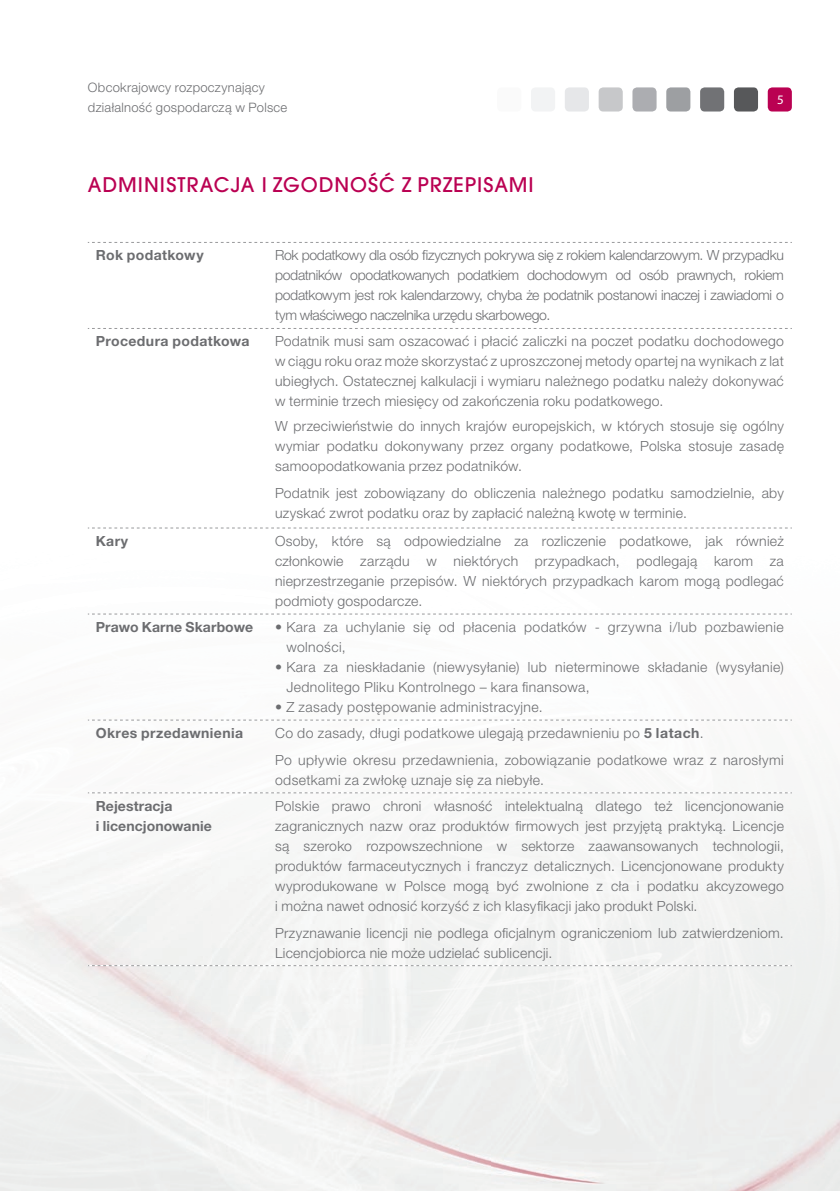
<style>
.page{position:relative;width:840px;height:1191px;background:#fff}
.page>*{position:absolute;margin:0;border:0;box-sizing:border-box;transform-origin:0 0}
.t1{font:20px "Avant Garde Gothic Md ITC";letter-spacing:.05em;color:#ba0152}
.t2{font:300 14px/20px "Helvetica Neue LT Pro";letter-spacing:.02em;color:#6c6d70;text-align:justify}
.t3{font:700 14px/20px "Helvetica Neue LT Pro";letter-spacing:.015em;color:#6c6d70}
.t4{font:300 13px/20px "Helvetica Neue LT Pro";letter-spacing:.02em;color:#6c6d70}
.t5{font:13px "Myriad Pro";color:#fff}
.s1{font-weight:700}
</style>
<div class="page">
<img style="left:0;top:527px;width:839px;height:664px">
<div style="left:767px;top:87px;width:24px;height:24px;background:#ba0152;border-radius:5px"></div>
<div style="left:733px;top:87px;width:24px;height:24px;background:#57585a;border-radius:5px"></div>
<div style="left:699px;top:87px;width:24px;height:24px;background:#717275;border-radius:5px"></div>
<div style="left:666px;top:87px;width:24px;height:24px;background:#9d9fa2;border-radius:5px"></div>
<div style="left:632px;top:87px;width:24px;height:24px;background:#acadb1;border-radius:5px"></div>
<div style="left:598px;top:87px;width:24px;height:24px;background:#c7c8ca;border-radius:5px"></div>
<div style="left:564px;top:87px;width:24px;height:24px;background:#e6e7e9;border-radius:5px"></div>
<div style="left:530px;top:87px;width:24px;height:24px;background:#f2f3f4;border-radius:5px"></div>
<div style="left:497px;top:87px;width:24px;height:24px;background:#fafafa;border-radius:5px"></div>
<svg style="left:88px;top:527px;width:703px;height:1px"></svg>
<svg style="left:88px;top:613px;width:703px;height:1px"></svg>
<svg style="left:88px;top:719px;width:703px;height:1px"></svg>
<svg style="left:88px;top:792px;width:703px;height:1px"></svg>
<svg style="left:88px;top:965px;width:703px;height:1px"></svg>
<svg style="left:88px;top:242px;width:703px;height:1px"></svg>
<svg style="left:88px;top:328px;width:703px;height:1px"></svg>
<p class="t4" style="left:88px;top:77px;width:201px">Obcokrajowcy rozpoczynający działalność gospodarczą w Polsce</p>
<h1 class="t1" style="left:88px;top:172px;width:447px">ADMINISTRACJA I ZGODNOŚĆ Z PRZEPISAMI</h1>
<p class="t5" style="left:776px;top:91px;width:8px">5</p>
<p class="t3" style="left:96px;top:245px;width:109px">Rok podatkowy</p>
<p class="t2" style="left:275px;top:245px;width:510px">Rok podatkowy dla osób fizycznych pokrywa się z rokiem kalendarzowym. W przypadku podatników opodatkowanych podatkiem dochodowym od osób prawnych, rokiem podatkowym jest rok kalendarzowy, chyba że podatnik postanowi inaczej i zawiadomi o tym właściwego naczelnika urzędu skarbowego.</p>
<p class="t3" style="left:96px;top:331px;width:155px">Procedura podatkowa</p>
<p class="t2" style="left:275px;top:331px;width:510px">Podatnik musi sam oszacować i płacić zaliczki na poczet podatku dochodowego w ciągu roku oraz może skorzystać z uproszczonej metody opartej na wynikach z lat ubiegłych. Ostatecznej kalkulacji i wymiaru należnego podatku należy dokonywać w terminie trzech miesięcy od zakończenia roku podatkowego.</p>
<p class="t2" style="left:275px;top:416px;width:510px">W przeciwieństwie do innych krajów europejskich, w których stosuje się ogólny wymiar podatku dokonywany przez organy podatkowe, Polska stosuje zasadę samoopodatkowania przez podatników.</p>
<p class="t2" style="left:275px;top:483px;width:510px">Podatnik jest zobowiązany do obliczenia należnego podatku samodzielnie, aby uzyskać zwrot podatku oraz by zapłacić należną kwotę w terminie.</p>
<p class="t3" style="left:96px;top:530px;width:34px">Kary</p>
<p class="t2" style="left:275px;top:531px;width:510px">Osoby, które są odpowiedzialne za rozliczenie podatkowe, jak również członkowie zarządu w niektórych przypadkach, podlegają karom za nieprzestrzeganie przepisów. W niektórych przypadkach karom mogą podlegać podmioty gospodarcze.</p>
<p class="t3" style="left:96px;top:616px;width:159px">Prawo Karne Skarbowe</p>
<p class="t2" style="left:286px;top:617px;width:498px;text-indent:-11px">• Kara za uchylanie się od płacenia podatków - grzywna i/lub pozbawienie wolności,</p>
<p class="t2" style="left:286px;top:657px;width:498px;text-indent:-11px">• Kara za nieskładanie (niewysyłanie) lub nieterminowe składanie (wysyłanie)<br>Jednolitego Pliku Kontrolnego – kara finansowa,</p>
<p class="t2" style="left:275px;top:697px;width:269px">• Z zasady postępowanie administracyjne.</p>
<p class="t3" style="left:96px;top:723px;width:149px">Okres przedawnienia</p>
<p class="t2" style="left:275px;top:719px;width:510px;line-height:26.8px">Co do zasady, długi podatkowe ulegają przedawnieniu po <span class="s1">5 latach</span>.<br>Po upływie okresu przedawnienia, zobowiązanie podatkowe wraz z narosłymi</p>
<p class="t2" style="left:275px;top:769px;width:270px">odsetkami za zwłokę uznaje się za niebyłe.</p>
<p class="t3" style="left:96px;top:795px;width:117px">Rejestracja<br>i licencjonowanie</p>
<p class="t2" style="left:275px;top:795px;width:510px">Polskie prawo chroni własność intelektualną dlatego też licencjonowanie zagranicznych nazw oraz produktów firmowych jest przyjętą praktyką. Licencje są szeroko rozpowszechnione w sektorze zaawansowanych technologii, produktów farmaceutycznych i franczyz detalicznych. Licencjonowane produkty wyprodukowane w Polsce mogą być zwolnione z cła i podatku akcyzowego i można nawet odnosić korzyść z ich klasyfikacji jako produkt Polski.</p>
<p class="t2" style="left:275px;top:922px;width:510px">Przyznawanie licencji nie podlega oficjalnym ograniczeniom lub zatwierdzeniom.<br>Licencjobiorca nie może udzielać sublicencji.</p>
</div>
